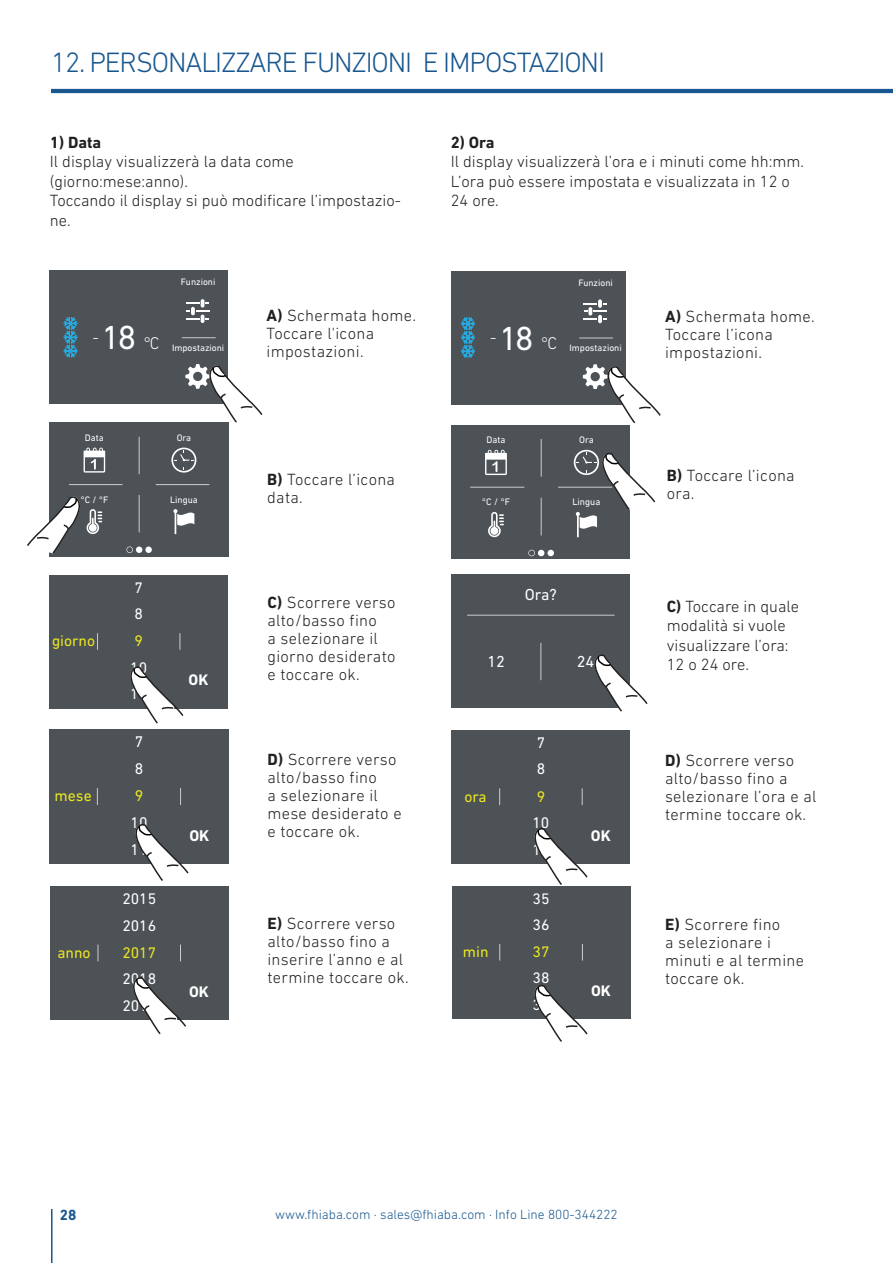
<style>
.page{position:relative;width:893px;height:1263px;background:#fff}
.page>*{position:absolute;margin:0;border:0;box-sizing:border-box;transform-origin:0 0}
.t1{font:33.9px "DIN Next LT Pro";color:#fff}
.t2{font:300 28.5px "DIN Next LT Pro";letter-spacing:-.04em;color:#18578f}
.t3{font:300 17.25px "DIN Next LT Pro";color:#fff}
.t4{font:300 16.5px/18px "DIN Next LT Pro";letter-spacing:.02em;color:#231f20}
.t5{font:300 16.5px/19.5px "DIN Next LT Pro";color:#231f20}
.t6{font:700 16.5px "DIN Next LT Pro";color:#231f20}
.t7{font:16.2px "DIN Next LT Pro";color:#fff}
.t8{font:15.75px/27px "DIN Next LT Pro";color:#fff}
.t9{font:15.75px "DIN Next LT Pro";color:#ece620}
.t10{font:700 15.75px "DIN Next LT Pro";color:#fff}
.t11{font:15.6px/26.5px "DIN Next LT Pro";color:#fff}
.t12{font:15.6px "DIN Next LT Pro";color:#ece620}
.t13{font:700 15.6px "DIN Next LT Pro";color:#fff}
.t14{font:15.45px/26.5px "DIN Next LT Pro";color:#fff}
.t15{font:15.45px "DIN Next LT Pro";color:#ece620}
.t16{font:700 15.45px "DIN Next LT Pro";color:#fff}
.t17{font:700 15px "DIN Next LT Pro";color:#18578f}
.t18{font:300 13.5px "DIN Next LT Pro";color:#18578f}
.t19{font:9.6px "DIN Next LT Pro";color:#fff}
.t20{font:9.45px "DIN Next LT Pro";color:#fff}
.s1{font-weight:300;font-size:17.25px}
.s2{font-weight:700}
</style>
<div class="page">
<hr style="left:51px;top:89px;width:842px;height:4px;background:#18578f">
<div style="left:50px;top:423px;width:179px;height:134px;background:#4c5256"></div>
<hr style="left:69px;top:484px;width:54px;height:1px;background:#cdcccb">
<hr style="left:156px;top:484px;width:53px;height:1px;background:#cdcccb">
<hr style="left:139px;top:437px;width:1px;height:37px;background:#cdcccb">
<hr style="left:139px;top:495px;width:1px;height:37px;background:#cdcccb">
<svg style="left:171px;top:448px;width:25px;height:25px"></svg>
<svg style="left:84px;top:448px;width:21px;height:25px"></svg>
<svg style="left:173px;top:509px;width:21px;height:25px"></svg>
<div style="left:145px;top:546px;width:7px;height:7px;background:#fff;border-radius:50%"></div>
<svg style="left:126px;top:546px;width:7px;height:7px"></svg>
<div style="left:136px;top:546px;width:6px;height:7px;background:#fff;border-radius:50%"></div>
<div style="left:50px;top:575px;width:178px;height:133px;background:#4c5256"></div>
<svg style="left:180px;top:633px;width:1px;height:17px"></svg>
<svg style="left:97px;top:633px;width:1px;height:17px"></svg>
<div style="left:50px;top:730px;width:179px;height:134px;background:#4c5256"></div>
<svg style="left:180px;top:788px;width:1px;height:17px"></svg>
<svg style="left:97px;top:788px;width:1px;height:17px"></svg>
<div style="left:50px;top:886px;width:178px;height:134px;background:#4c5256"></div>
<svg style="left:180px;top:944px;width:1px;height:17px"></svg>
<svg style="left:98px;top:944px;width:1px;height:17px"></svg>
<div style="left:50px;top:271px;width:178px;height:133px;background:#4c5256"></div>
<hr style="left:182px;top:337px;width:34px;height:1px;background:#cdcccb">
<svg style="left:186px;top:299px;width:23px;height:24px"></svg>
<svg style="left:64px;top:317px;width:14px;height:41px"></svg>
<div style="left:451px;top:425px;width:178px;height:133px;background:#4c5256"></div>
<hr style="left:470px;top:487px;width:54px;height:1px;background:#cdcccb">
<hr style="left:558px;top:487px;width:54px;height:1px;background:#cdcccb">
<hr style="left:541px;top:439px;width:1px;height:38px;background:#cdcccb">
<hr style="left:541px;top:498px;width:1px;height:37px;background:#cdcccb">
<svg style="left:485px;top:450px;width:22px;height:25px"></svg>
<svg style="left:488px;top:512px;width:16px;height:26px"></svg>
<div style="left:547px;top:550px;width:7px;height:6px;background:#fff;border-radius:50%"></div>
<svg style="left:528px;top:550px;width:16px;height:6px"></svg>
<div style="left:452px;top:574px;width:178px;height:134px;background:#4c5256"></div>
<hr style="left:467px;top:615px;width:148px;height:1px;background:#cdcccb">
<hr style="left:541px;top:643px;width:1px;height:37px;background:#cdcccb">
<div style="left:451px;top:271px;width:174px;height:133px;background:#4c5256"></div>
<hr style="left:579px;top:338px;width:34px;height:1px;background:#cdcccb">
<svg style="left:584px;top:299px;width:23px;height:24px"></svg>
<svg style="left:461px;top:317px;width:14px;height:41px"></svg>
<div style="left:452px;top:730px;width:178px;height:134px;background:#4c5256"></div>
<svg style="left:582px;top:788px;width:1px;height:17px"></svg>
<svg style="left:499px;top:788px;width:1px;height:17px"></svg>
<div style="left:452px;top:886px;width:178px;height:132px;background:#4c5256"></div>
<svg style="left:582px;top:944px;width:1px;height:16px"></svg>
<svg style="left:499px;top:944px;width:1px;height:16px"></svg>
<hr style="left:51px;top:1209px;width:2px;height:54px;background:#18578f">
<svg style="left:185px;top:364px;width:78px;height:59px"></svg>
<svg style="left:583px;top:364px;width:78px;height:60px"></svg>
<svg style="left:27px;top:494px;width:75px;height:61px"></svg>
<svg style="left:128px;top:666px;width:57px;height:58px"></svg>
<svg style="left:135px;top:824px;width:54px;height:57px"></svg>
<svg style="left:133px;top:977px;width:53px;height:58px"></svg>
<svg style="left:574px;top:450px;width:82px;height:87px"></svg>
<svg style="left:594px;top:654px;width:54px;height:58px"></svg>
<svg style="left:534px;top:828px;width:54px;height:57px"></svg>
<svg style="left:532px;top:984px;width:57px;height:58px"></svg>
<h2 class="t2" style="left:51px;top:52px;width:555px">12. PERSONALIZZARE FUNZIONI E IMPOSTAZIONI</h2>
<p class="t6" style="left:50px;top:136px;width:53px">1) Data</p>
<p class="t5" style="left:50px;top:154px;width:353px">Il display visualizzerà la data come (giorno:mese:anno).<br>Toccando il display si può modificare l’impostazio&shy;ne.</p>
<p class="t6" style="left:451px;top:136px;width:45px">2) Ora</p>
<p class="t5" style="left:451px;top:154px;width:355px">Il display visualizzerà l’ora e i minuti come hh:mm.<br>L’ora può essere impostata e visualizzata in 12 o<br>24 ore.</p>
<p class="t20" style="left:181px;top:279px;width:36px">Funzioni</p>
<p class="t20" style="left:578px;top:279px;width:36px">Funzioni</p>
<h1 class="t1" style="left:102px;top:325px;width:59px">18 <span class="s1">°C</span></h1>
<p class="t3" style="left:93px;top:330px;width:8px">-</p>
<p class="t20" style="left:172px;top:344px;width:54px">Impostazioni</p>
<p class="t4" style="left:267px;top:308px;width:151px"><span class="s2">A)</span> Schermata home.<br>Toccare l'icona impostazioni.</p>
<h1 class="t1" style="left:499px;top:325px;width:59px">18 <span class="s1">°C</span></h1>
<p class="t3" style="left:490px;top:331px;width:8px">-</p>
<p class="t20" style="left:569px;top:344px;width:54px">Impostazioni</p>
<p class="t4" style="left:665px;top:309px;width:151px"><span class="s2">A)</span> Schermata home.<br>Toccare l’icona impostazioni.</p>
<p class="t20" style="left:85px;top:434px;width:20px">Data</p>
<p class="t20" style="left:177px;top:434px;width:16px">Ora</p>
<p class="t19" style="left:486px;top:436px;width:20px">Data</p>
<p class="t19" style="left:579px;top:436px;width:16px">Ora</p>
<p class="t20" style="left:80px;top:496px;width:29px">°C / °F</p>
<p class="t20" style="left:170px;top:496px;width:29px">Lingua</p>
<p class="t4" style="left:267px;top:472px;width:129px"><span class="s2">B)</span> Toccare l’icona data.</p>
<p class="t19" style="left:482px;top:498px;width:30px">°C / °F</p>
<p class="t19" style="left:572px;top:498px;width:30px">Lingua</p>
<p class="t4" style="left:667px;top:468px;width:129px"><span class="s2">B)</span> Toccare l’icona ora.</p>
<p class="t11" style="left:135px;top:576px;width:10px">7<br>8</p>
<p class="t12" style="left:52px;top:635px;width:45px">giorno</p>
<p class="t12" style="left:135px;top:635px;width:10px">9</p>
<p class="t11" style="left:130px;top:682px;width:18px">11</p>
<p class="t11" style="left:130px;top:656px;width:18px">10</p>
<p class="t13" style="left:189px;top:674px;width:21px">OK</p>
<p class="t4" style="left:267px;top:595px;width:130px"><span class="s2">C)</span> Scorrere verso alto/basso fino<br>a selezionare il giorno desiderato e toccare ok.</p>
<p class="t7" style="left:525px;top:588px;width:34px">Ora?</p>
<p class="t7" style="left:487px;top:655px;width:19px">12</p>
<p class="t7" style="left:577px;top:655px;width:19px">24</p>
<p class="t5" style="left:667px;top:598px;width:134px"><span class="s2">C)</span> Toccare in quale modalità si vuole visualizzare l’ora:<br>12 o 24 ore.</p>
<p class="t8" style="left:135px;top:730px;width:10px">7<br>8</p>
<p class="t9" style="left:55px;top:790px;width:39px">mese</p>
<p class="t9" style="left:135px;top:790px;width:10px">9</p>
<p class="t8" style="left:130px;top:811px;width:19px">10</p>
<p class="t10" style="left:189px;top:830px;width:22px">OK</p>
<p class="t4" style="left:267px;top:752px;width:136px"><span class="s2">D)</span> Scorrere verso alto/basso fino<br>a selezionare il mese desiderato e e toccare ok.</p>
<p class="t11" style="left:537px;top:731px;width:10px">7<br>8</p>
<p class="t12" style="left:465px;top:790px;width:24px">ora</p>
<p class="t12" style="left:537px;top:790px;width:10px">9</p>
<p class="t11" style="left:532px;top:811px;width:18px">10</p>
<p class="t13" style="left:591px;top:830px;width:21px">OK</p>
<p class="t4" style="left:665px;top:753px;width:153px"><span class="s2">D)</span> Scorrere verso alto/basso fino a selezionare l’ora e al termine toccare ok.</p>
<p class="t8" style="left:130px;top:838px;width:19px">11</p>
<p class="t11" style="left:532px;top:838px;width:18px">11</p>
<p class="t11" style="left:122px;top:887px;width:35px">2015<br>2016</p>
<p class="t12" style="left:57px;top:947px;width:35px">anno</p>
<p class="t12" style="left:122px;top:947px;width:35px">2017</p>
<p class="t11" style="left:122px;top:967px;width:35px">2018</p>
<p class="t11" style="left:122px;top:994px;width:35px">2019</p>
<p class="t13" style="left:189px;top:986px;width:21px">OK</p>
<p class="t4" style="left:267px;top:916px;width:143px"><span class="s2">E)</span> Scorrere verso alto/basso fino a inserire l’anno e al termine toccare ok.</p>
<p class="t14" style="left:533px;top:887px;width:18px">35<br>36</p>
<p class="t15" style="left:463px;top:946px;width:27px">min</p>
<p class="t15" style="left:533px;top:946px;width:18px">37</p>
<p class="t14" style="left:533px;top:966px;width:18px">38</p>
<p class="t14" style="left:533px;top:993px;width:18px">39</p>
<p class="t16" style="left:591px;top:985px;width:21px">OK</p>
<p class="t4" style="left:665px;top:917px;width:141px"><span class="s2">E)</span> Scorrere fino<br>a selezionare i minuti e al termine toccare ok.</p>
<p class="t17" style="left:60px;top:1209px;width:18px">28</p>
<p class="t18" style="left:275px;top:1209px;width:344px">www.fhiaba.com · sales@fhiaba.com · Info Line 800-344222</p>
</div>
